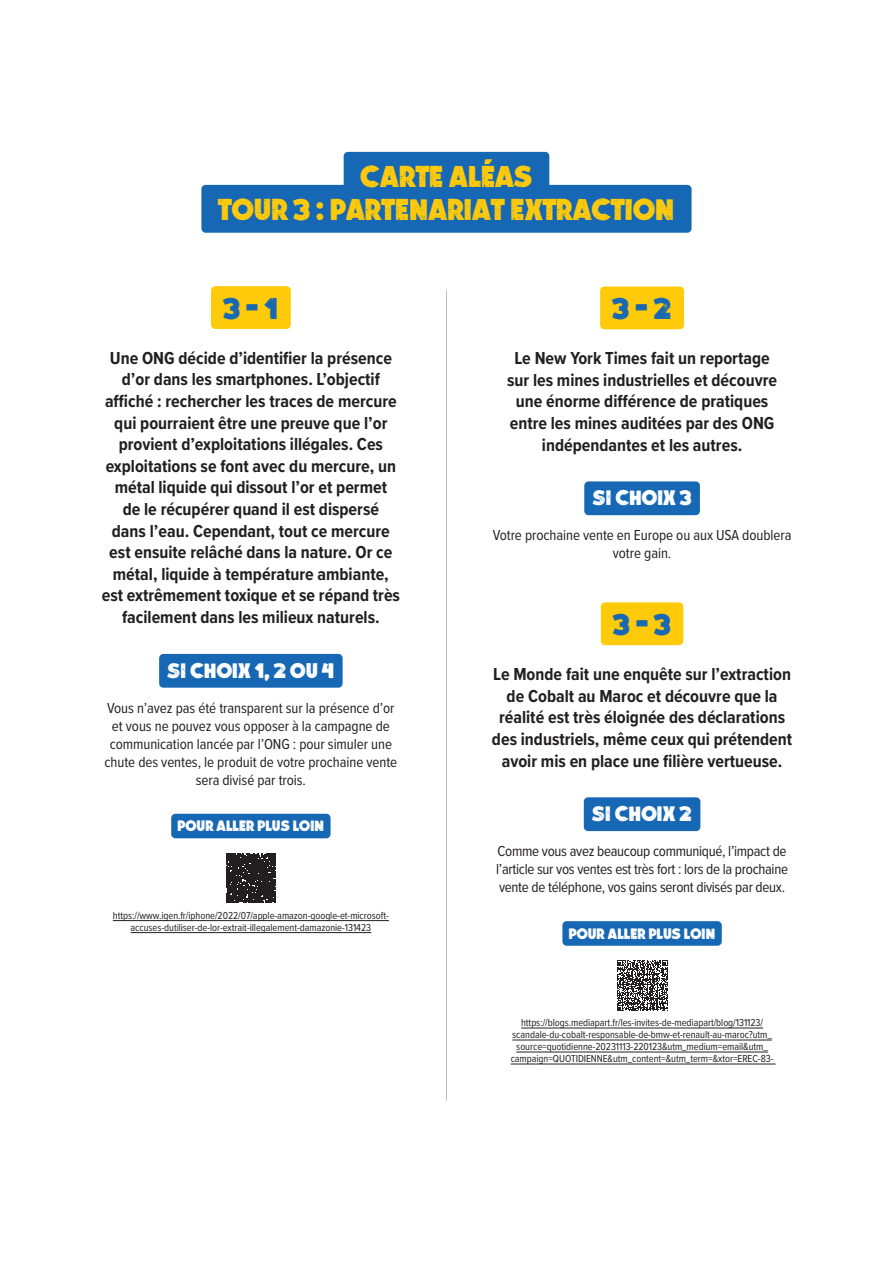
<style>
.page{position:relative;width:893px;height:1263px;background:#fff}
.page>*{position:absolute;margin:0;border:0;box-sizing:border-box;transform-origin:0 0}
.Titre_carte_décision{font:30px "LITOPRINT";color:#feca0a}
.Titre_carte_décision_ligne_1{font:30px "LITOPRINT";color:#feca0a}
.Numero_carte{font:30px "LITOPRINT";color:#1768b4}
.Blocs_cartes_décision{font:21px "LITOPRINT";color:#fff}
.t1{font:700 18px/21.6px "Proxima Nova Cond";color:#231f20;text-align:center}
.Paragraphe_choix{font:15px/18px "Proxima Nova Cond";letter-spacing:-.005em;color:#231f20;text-align:center}
.Pour_aller_plus_loin{font:15px "LITOPRINT";color:#fff}
.Lien_pour_en_savoir_plus{font:10.5px/12px "Proxima Nova Cond";letter-spacing:-.005em;color:#231f20;text-align:center}
</style>
<div class="page">
<div style="left:344px;top:152px;width:205px;height:48px;background:#1768b4;border-radius:4px"></div>
<div style="left:201px;top:185px;width:491px;height:48px;background:#1768b4;border-radius:4px"></div>
<div style="left:211px;top:286px;width:80px;height:43px;background:#feca0a;border-radius:4px"></div>
<div style="left:159px;top:654px;width:184px;height:34px;background:#1768b4;border-radius:4px"></div>
<div style="left:171px;top:814px;width:160px;height:24px;background:#1768b4;border-radius:4px"></div>
<hr style="left:113px;top:920px;width:276px;height:1px;background:#231f20">
<hr style="left:131px;top:932px;width:240px;height:1px;background:#231f20">
<div style="left:226px;top:853px;width:50px;height:50px;background:#231f20"></div>
<div style="left:600px;top:286px;width:84px;height:43px;background:#feca0a;border-radius:4px"></div>
<div style="left:584px;top:481px;width:116px;height:34px;background:#1768b4;border-radius:4px"></div>
<div style="left:601px;top:602px;width:82px;height:43px;background:#feca0a;border-radius:4px"></div>
<div style="left:584px;top:797px;width:116px;height:34px;background:#1768b4;border-radius:4px"></div>
<div style="left:562px;top:921px;width:160px;height:25px;background:#1768b4;border-radius:4px"></div>
<hr style="left:521px;top:1028px;width:242px;height:1px;background:#231f20">
<hr style="left:512px;top:1040px;width:260px;height:1px;background:#231f20">
<hr style="left:516px;top:1052px;width:252px;height:1px;background:#231f20">
<hr style="left:511px;top:1064px;width:265px;height:1px;background:#231f20">
<svg style="left:617px;top:960px;width:51px;height:51px"></svg>
<hr style="left:446px;top:290px;width:1px;height:811px;background:#bcbdc0">
<p class="Titre_carte_décision_ligne_1" style="left:361px;top:153px;width:173px">CARTE ALÉAS</p>
<p class="Titre_carte_décision" style="left:218px;top:186px;width:458px">TOUR 3 : PARTENARIAT EXTRACTION</p>
<p class="Numero_carte" style="left:224px;top:285px;width:56px">3 - 1</p>
<p class="t1" style="left:102px;top:347px;width:300px">Une ONG décide d’identifier la présence d’or dans les smartphones. L’objectif affiché : rechercher les traces de mercure qui pourraient être une preuve que l’or provient d’exploitations illégales. Ces exploitations se font avec du mercure, un métal liquide qui dissout l’or et permet<br>de le récupérer quand il est dispersé<br>dans l’eau. Cependant, tout ce mercure est ensuite relâché dans la nature. Or ce métal, liquide à température ambiante, est extrêmement toxique et se répand très facilement dans les milieux naturels.</p>
<p class="Blocs_cartes_décision" style="left:168px;top:654px;width:168px">SI CHOIX 1, 2 OU 4</p>
<p class="Paragraphe_choix" style="left:105px;top:698px;width:294px">Vous n’avez pas été transparent sur la présence d’or et vous ne pouvez vous opposer à la campagne de communication lancée par l’ONG : pour simuler une chute des ventes, le produit de votre prochaine vente sera divisé par trois.</p>
<p class="Pour_aller_plus_loin" style="left:178px;top:814px;width:148px">POUR ALLER PLUS LOIN</p>
<p class="Lien_pour_en_savoir_plus" style="left:113px;top:909px;width:277px">https://www.igen.fr/iphone/2022/07/apple-amazon-google-et-microsoft&shy;accuses-dutiliser-de-lor-extrait-illegalement-damazonie-131423</p>
<p class="Numero_carte" style="left:613px;top:285px;width:60px">3 - 2</p>
<p class="t1" style="left:507px;top:347px;width:271px">Le New York Times fait un reportage sur les mines industrielles et découvre une énorme différence de pratiques entre les mines auditées par des ONG indépendantes et les autres.</p>
<p class="Blocs_cartes_décision" style="left:593px;top:482px;width:100px">SI CHOIX 3</p>
<p class="Paragraphe_choix" style="left:493px;top:526px;width:300px">Votre prochaine vente en Europe ou aux USA doublera votre gain.</p>
<p class="Numero_carte" style="left:614px;top:601px;width:59px">3 - 3</p>
<p class="t1" style="left:492px;top:663px;width:302px">Le Monde fait une enquête sur l’extraction de Cobalt au Maroc et découvre que la réalité est très éloignée des déclarations des industriels, même ceux qui prétendent avoir mis en place une filière vertueuse.</p>
<p class="Blocs_cartes_décision" style="left:592px;top:797px;width:101px">SI CHOIX 2</p>
<p class="Paragraphe_choix" style="left:496px;top:842px;width:293px;text-align:justify">Comme vous avez beaucoup communiqué, l’impact de l’article sur vos ventes est très fort : lors de la prochaine vente de téléphone, vos gains seront divisés par deux.</p>
<p class="Pour_aller_plus_loin" style="left:569px;top:922px;width:148px">POUR ALLER PLUS LOIN</p>
<p class="Lien_pour_en_savoir_plus" style="left:511px;top:1016px;width:264px">https://blogs.mediapart.fr/les-invites-de-mediapart/blog/131123/ scandale-du-cobalt-responsable-de-bmw-et-renault-au-maroc?utm_ source=quotidienne-20231113-220123&amp;utm_medium=email&amp;utm_ campaign=QUOTIDIENNE&amp;utm_content=&amp;utm_term=&amp;xtor=EREC-83-</p>
</div>
